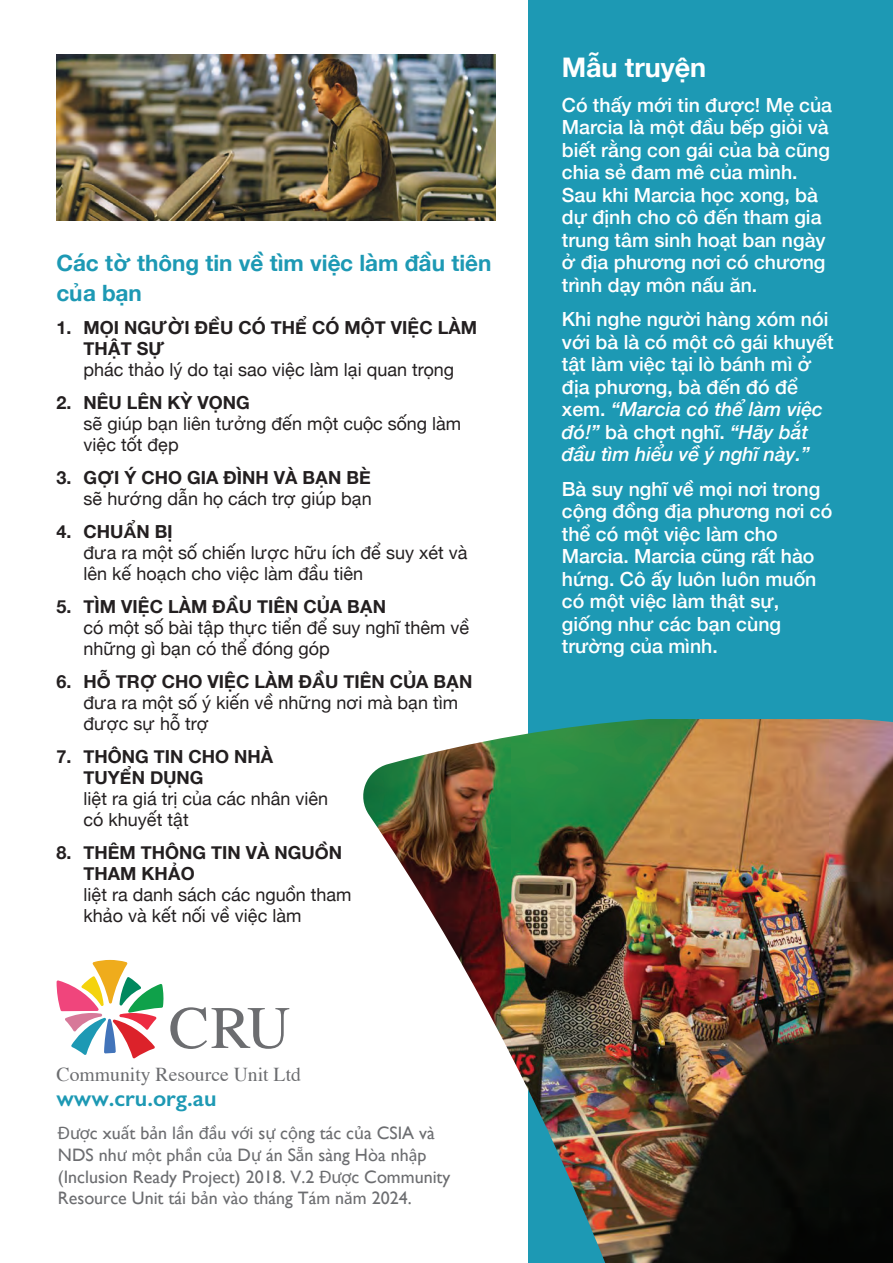
<style>
.page{position:relative;width:893px;height:1263px;background:#fff}
.page>*{position:absolute;margin:0;border:0;box-sizing:border-box;transform-origin:0 0}
.t1{font:700 27px "Helvetica Neue";color:#fff}
.t2{font:600 23.1px "Gill Sans";color:#1d99b4}
.t3{font:700 22.5px/30px "Helvetica Neue";color:#1d99b4}
.t4{font:19.65px "Times";color:#6c6d70}
.t5{font:500 19.5px/22.5px "Helvetica Neue";color:#fff}
.t6{font:18px/21px "Helvetica Neue";color:#231f20}
.t7{font:700 18px/21px "Helvetica Neue";color:#231f20}
.t8{font:18px/21.6px "Gill Sans";color:#6c6d70}
.s1{font-family:"Myriad Pro"}
.s2{font-style:italic}
</style>
<div class="page">
<div style="left:529px;top:0;width:364px;height:1263px;background:#1d99b4"></div>
<svg style="left:170px;top:1007px;width:119px;height:42px"></svg>
<svg style="left:57px;top:960px;width:107px;height:98px"></svg>
<img style="left:56px;top:54px;width:440px;height:167px">
<img style="left:363px;top:719px;width:530px;height:544px">
<p class="t3" style="left:56px;top:249px;width:437px">Các tờ thông tin về tìm việc làm đầu tiên của bạn</p>
<p class="t7" style="left:83px;top:318px;width:395px;text-indent:-27px">1. MỌI NGƯỜI ĐỀU CÓ THỂ CÓ MỘT VIỆC LÀM<br>THẬT SỰ</p>
<p class="t6" style="left:83px;top:360px;width:372px">phác thảo lý do tại sao việc làm lại quan trọng</p>
<p class="t7" style="left:56px;top:393px;width:195px">2. NÊU LÊN KỲ VỌNG</p>
<p class="t6" style="left:83px;top:414px;width:379px">sẽ giúp bạn liên tưởng đến một cuộc sống làm việc tốt đẹp</p>
<p class="t7" style="left:56px;top:468px;width:316px">3. GỢI Ý CHO GIA ĐÌNH VÀ BẠN BÈ</p>
<p class="t6" style="left:83px;top:489px;width:290px">sẽ hướng dẫn họ cách trợ giúp bạn</p>
<p class="t7" style="left:56px;top:522px;width:118px">4. CHUẨN BỊ</p>
<p class="t6" style="left:83px;top:543px;width:386px">đưa ra một số chiến lược hữu ích để suy xét và lên kế hoạch cho việc làm đầu tiên</p>
<p class="t7" style="left:56px;top:597px;width:331px">5. TÌM VIỆC LÀM ĐẦU TIÊN CỦA BẠN</p>
<p class="t6" style="left:83px;top:618px;width:388px">có một số bài tập thực tiển để suy nghĩ thêm về những gì bạn có thể đóng góp</p>
<p class="t7" style="left:56px;top:672px;width:418px">6. HỖ TRỢ CHO VIỆC LÀM ĐẦU TIÊN CỦA BẠN</p>
<p class="t6" style="left:83px;top:693px;width:376px">đưa ra một số ý kiến về những nơi mà bạn tìm được sự hỗ trợ</p>
<p class="t7" style="left:83px;top:747px;width:191px;text-indent:-27px">7. THÔNG TIN CHO NHÀ<br>TUYỂN DỤNG</p>
<p class="t6" style="left:83px;top:789px;width:246px">liệt ra giá trị của các nhân viên có khuyết tật</p>
<p class="t7" style="left:83px;top:843px;width:260px;text-indent:-27px">8. THÊM THÔNG TIN VÀ NGUỒN<br>THAM KHẢO</p>
<p class="t6" style="left:83px;top:885px;width:270px">liệt ra danh sách các nguồn tham khảo và kết nối về việc làm</p>
<p class="t4" style="left:57px;top:1056px;width:246px">Community Resource Unit Ltd</p>
<p class="t2" style="left:56px;top:1084px;width:162px">www.cru.org.au</p>
<p class="t8" style="left:58px;top:1122px;width:394px"><span class="s1">Đượ</span>c xu<span class="s1">ấ</span>t b<span class="s1">ả</span>n l<span class="s1">ầ</span>n <span class="s1">đầ</span>u v<span class="s1">ớ</span>i s<span class="s1">ự</span> c<span class="s1">ộ</span>ng tác c<span class="s1">ủ</span>a CSIA và NDS nh<span class="s1">ư</span> m<span class="s1">ộ</span>t ph<span class="s1">ầ</span>n c<span class="s1">ủ</span>a D<span class="s1">ự</span> án S<span class="s1">ẵ</span>n sàng Hòa nh<span class="s1">ậ</span>p (Inclusion Ready Project) 2018. V.2 <span class="s1">Đượ</span>c Community Resource Unit tái b<span class="s1">ả</span>n vào tháng Tám n<span class="s1">ă</span>m 2024.</p>
<h1 class="t1" style="left:562px;top:46px;width:146px">Mẫu truyện</h1>
<p class="t5" style="left:562px;top:92px;width:272px">Có thấy mới tin được! Mẹ của<br>Marcia là một đầu bếp giỏi và biết rằng con gái của bà cũng chia sẻ đam mê của mình.<br>Sau khi Marcia học xong, bà dự định cho cô đến tham gia trung tâm sinh hoạt ban ngày ở địa phương nơi có chương trình dạy môn nấu ăn.</p>
<p class="t5" style="left:562px;top:306px;width:273px">Khi nghe người hàng xóm nói với bà là có một cô gái khuyết tật làm việc tại lò bánh mì ở địa phương, bà đến đó để xem. <span class="s2">“Marcia có thể làm việc đó!”</span> bà chợt nghĩ. <span class="s2">“Hãy bắt đầu tìm hiểu về ý nghĩ này.”</span></p>
<p class="t5" style="left:562px;top:476px;width:272px">Bà suy nghĩ về mọi nơi trong cộng đồng địa phương nơi có thể có một việc làm cho<br>Marcia. Marcia cũng rất hào hứng. Cô ấy luôn luôn muốn có một việc làm thật sự, giống như các bạn cùng trường của mình.</p>
</div>
